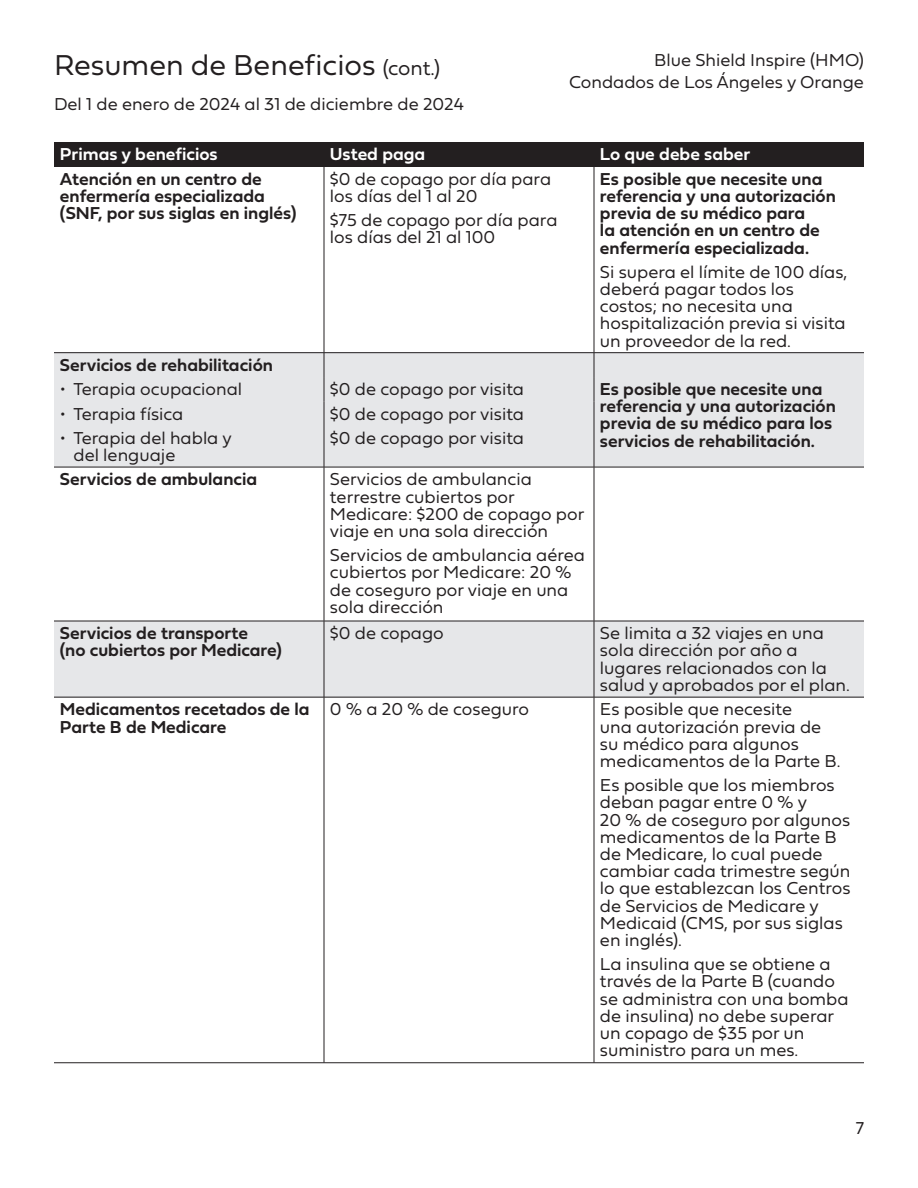
<style>
.page{position:relative;width:918px;height:1188px;background:#fff}
.page>*{position:absolute;margin:0;border:0;box-sizing:border-box;transform-origin:0 0}
.t1{font:30px "Fieldwork Geo Light";color:#231f20}
.t2{font:21px "Fieldwork Geo Light";color:#231f20}
.t3{font:18px/17.2px "Fieldwork Geo Light";color:#231f20}
.t4{font:18px/17.2px "Fieldwork Geo Demibold";color:#231f20}
.t5{font:18px "Fieldwork Geo Demibold";color:#fff}
</style>
<div class="page">
<div style="left:54px;top:142px;width:270px;height:24px;background:#231f20"></div>
<div style="left:324px;top:142px;width:270px;height:24px;background:#231f20"></div>
<div style="left:594px;top:142px;width:270px;height:24px;background:#231f20"></div>
<div style="left:54px;top:353px;width:270px;height:24px;background:#e6e7e9"></div>
<div style="left:324px;top:353px;width:270px;height:24px;background:#e6e7e9"></div>
<div style="left:594px;top:353px;width:270px;height:114px;background:#e6e7e9"></div>
<div style="left:54px;top:377px;width:270px;height:24px;background:#e6e7e9"></div>
<div style="left:324px;top:377px;width:270px;height:24px;background:#e6e7e9"></div>
<div style="left:54px;top:401px;width:270px;height:66px;background:#e6e7e9"></div>
<div style="left:324px;top:401px;width:270px;height:66px;background:#e6e7e9"></div>
<div style="left:54px;top:621px;width:270px;height:76px;background:#e6e7e9"></div>
<div style="left:324px;top:621px;width:270px;height:76px;background:#e6e7e9"></div>
<div style="left:594px;top:621px;width:270px;height:76px;background:#e6e7e9"></div>
<hr style="left:54px;top:467px;width:270px;height:1px;background:#231f20">
<hr style="left:324px;top:467px;width:270px;height:1px;background:#231f20">
<hr style="left:324px;top:467px;width:1px;height:154px;background:#231f20">
<hr style="left:594px;top:467px;width:270px;height:1px;background:#231f20">
<hr style="left:594px;top:467px;width:1px;height:154px;background:#231f20">
<hr style="left:54px;top:621px;width:270px;height:1px;background:#231f20">
<hr style="left:324px;top:621px;width:270px;height:1px;background:#231f20">
<hr style="left:324px;top:621px;width:1px;height:76px;background:#231f20">
<hr style="left:594px;top:621px;width:270px;height:1px;background:#231f20">
<hr style="left:594px;top:621px;width:1px;height:76px;background:#231f20">
<hr style="left:54px;top:697px;width:270px;height:1px;background:#231f20">
<hr style="left:324px;top:697px;width:270px;height:1px;background:#231f20">
<hr style="left:324px;top:697px;width:1px;height:366px;background:#231f20">
<hr style="left:594px;top:697px;width:270px;height:1px;background:#231f20">
<hr style="left:594px;top:697px;width:1px;height:366px;background:#231f20">
<hr style="left:324px;top:167px;width:1px;height:186px;background:#231f20">
<hr style="left:594px;top:167px;width:1px;height:186px;background:#231f20">
<hr style="left:54px;top:352px;width:270px;height:1px;background:#231f20">
<hr style="left:324px;top:352px;width:270px;height:1px;background:#231f20">
<hr style="left:594px;top:352px;width:270px;height:1px;background:#231f20">
<svg style="left:324px;top:353px;width:1px;height:48px"></svg>
<svg style="left:594px;top:353px;width:1px;height:48px"></svg>
<hr style="left:324px;top:401px;width:1px;height:66px;background:#231f20">
<hr style="left:594px;top:401px;width:1px;height:66px;background:#231f20">
<hr style="left:54px;top:1062px;width:270px;height:1px;background:#231f20">
<hr style="left:324px;top:1062px;width:270px;height:1px;background:#231f20">
<hr style="left:594px;top:1062px;width:270px;height:1px;background:#231f20">
<h1 class="t1" style="left:54px;top:41px;width:323px">Resumen de Benefcios</h1>
<p class="t3" style="left:654px;top:51px;width:211px">Blue Shield Inspire (HMO)</p>
<p class="t2" style="left:383px;top:51px;width:59px">(cont.)</p>
<p class="t3" style="left:569px;top:72px;width:296px">Condados de Los Ángeles y Orange</p>
<p class="t3" style="left:54px;top:94px;width:411px">Del 1 de enero de 2024 al 31 de diciembre de 2024</p>
<p class="t5" style="left:60px;top:140px;width:159px">Primas y benefcios</p>
<p class="t5" style="left:330px;top:140px;width:97px">Usted paga</p>
<p class="t5" style="left:600px;top:140px;width:152px">Lo que debe saber</p>
<p class="t4" style="left:60px;top:169px;width:203px">Atención en un centro de</p>
<p class="t3" style="left:330px;top:169px;width:223px">$0 de copago por día para</p>
<p class="t4" style="left:600px;top:169px;width:224px">Es posible que necesite una</p>
<p class="t4" style="left:60px;top:187px;width:207px">enfermería especializada</p>
<p class="t3" style="left:330px;top:186px;width:149px">los días del 1 al 20</p>
<p class="t4" style="left:600px;top:187px;width:238px">referencia y una autorización</p>
<p class="t4" style="left:60px;top:204px;width:238px">(SNF, por sus siglas en inglés)</p>
<p class="t3" style="left:330px;top:210px;width:229px">$75 de copago por día para los días del 21 al 100</p>
<p class="t4" style="left:600px;top:204px;width:221px">previa de su médico para la atención en un centro de enfermería especializada.</p>
<p class="t3" style="left:600px;top:262px;width:249px">Si supera el límite de 100 días, deberá pagar todos los costos; no necesita una hospitalización previa si visita un proveedor de la red.</p>
<p class="t4" style="left:60px;top:356px;width:215px">Servicios de rehabilitación</p>
<p class="t4" style="left:600px;top:380px;width:238px">Es posible que necesite una referencia y una autorización previa de su médico para los servicios de rehabilitación.</p>
<p class="t3" style="left:60px;top:380px;width:184px">• Terapia ocupacional</p>
<p class="t3" style="left:330px;top:380px;width:196px">$0 de copago por visita</p>
<p class="t3" style="left:60px;top:404px;width:125px">• Terapia física</p>
<p class="t3" style="left:73px;top:428px;width:160px;text-indent:-14px">• Terapia del habla y del lenguaje</p>
<p class="t3" style="left:330px;top:401px;width:196px;line-height:24px">$0 de copago por visita $0 de copago por visita</p>
<p class="t4" style="left:60px;top:470px;width:199px">Servicios de ambulancia</p>
<p class="t3" style="left:330px;top:470px;width:256px">Servicios de ambulancia terrestre cubiertos por<br>Medicare: $200 de copago por viaje en una sola dirección</p>
<p class="t3" style="left:330px;top:546px;width:257px">Servicios de ambulancia aérea cubiertos por Medicare: 20 % de coseguro por viaje en una sola dirección</p>
<p class="t4" style="left:60px;top:624px;width:190px">Servicios de transporte</p>
<p class="t3" style="left:330px;top:624px;width:115px">$0 de copago</p>
<p class="t3" style="left:600px;top:624px;width:226px">Se limita a 32 viajes en una</p>
<p class="t4" style="left:60px;top:641px;width:224px">(no cubiertos por Medicare)</p>
<p class="t3" style="left:600px;top:641px;width:251px">sola dirección por año a lugares relacionados con la salud y aprobados por el plan.</p>
<p class="t4" style="left:60px;top:700px;width:251px">Medicamentos recetados de la</p>
<p class="t3" style="left:330px;top:700px;width:201px">0 % a 20 % de coseguro</p>
<p class="t3" style="left:600px;top:700px;width:194px">Es posible que necesite</p>
<p class="t4" style="left:60px;top:717px;width:168px">Parte B de Medicare</p>
<p class="t3" style="left:600px;top:717px;width:242px">una autorización previa de su médico para algunos medicamentos de la Parte B.</p>
<p class="t3" style="left:600px;top:776px;width:252px">Es posible que los miembros deban pagar entre 0 % y<br>20 % de coseguro por algunos medicamentos de la Parte B de Medicare, lo cual puede cambiar cada trimestre según lo que establezcan los Centros de Servicios de Medicare y<br>Medicaid (CMS, por sus siglas en inglés).</p>
<p class="t3" style="left:600px;top:955px;width:250px">La insulina que se obtiene a través de la Parte B (cuando se administra con una bomba de insulina) no debe superar un copago de $35 por un suministro para un mes.</p>
<p class="t3" style="left:856px;top:1119px;width:10px">7</p>
</div>
